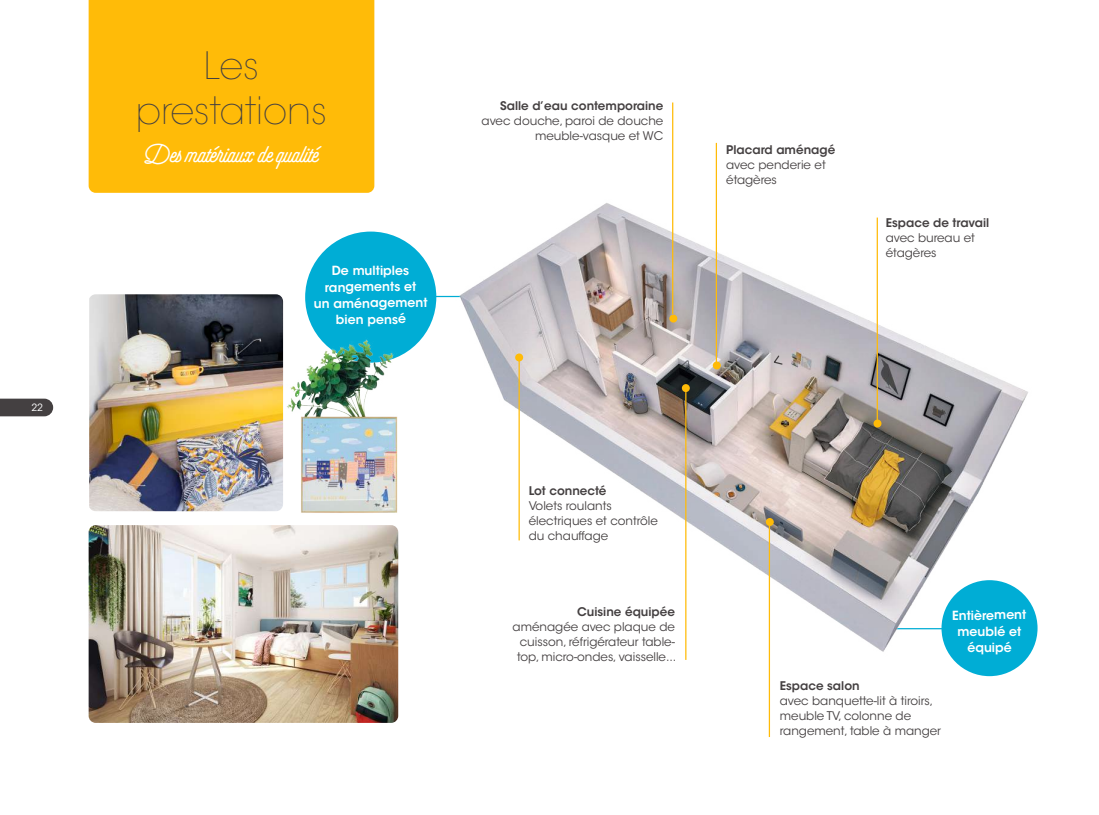
<style>
.page{position:relative;width:1099px;height:815px;background:#fff}
.page>*{position:absolute;margin:0;border:0;box-sizing:border-box;transform-origin:0 0}
.t1{font:200 37.5px/45px "ITC Avant Garde Std";color:#444041;text-align:center}
.t2{font:900 26.25px "Selfie";color:#fff}
.t3{font:600 12.5px/16.2px "ITC Avant Garde Std";color:#fff;text-align:center}
.t4{font:11.88px/15px "ITC Avant Garde Std";color:#444041}
.t5{font:600 11.88px "ITC Avant Garde Std";color:#444041}
.t6{font:10px "ITC Avant Garde Std";color:#fff}
</style>
<div class="page">
<div style="left:89px;top:0;width:285px;height:193px;background:#ffbb08"></div>
<hr style="left:319px;top:296px;width:177px;height:1px;background:#00add5">
<img style="left:89px;top:525px;width:309px;height:198px">
<img style="left:89px;top:294px;width:194px;height:217px">
<div style="left:305px;top:232px;width:131px;height:131px;background:#00add5;border-radius:50%"></div>
<img style="left:283px;top:338px;width:139px;height:175px">
<svg style="left:0;top:399px;width:53px;height:17px"></svg>
<div style="left:941px;top:580px;width:96px;height:96px;background:#00add5;border-radius:50%"></div>
<img style="left:455px;top:176px;width:578px;height:491px">
<svg style="left:772px;top:354px;width:11px;height:12px"></svg>
<div style="left:712px;top:361px;width:8px;height:8px;background:#ffbb08;border-radius:50%"></div>
<hr style="left:715px;top:143px;width:2px;height:222px;background:#ffbb08">
<div style="left:765px;top:518px;width:8px;height:8px;background:#ffbb08;border-radius:50%"></div>
<div style="left:515px;top:353px;width:8px;height:8px;background:#ffbb08;border-radius:50%"></div>
<div style="left:873px;top:420px;width:8px;height:7px;background:#ffbb08;border-radius:50%"></div>
<div style="left:669px;top:315px;width:8px;height:8px;background:#ffbb08;border-radius:50%"></div>
<div style="left:681px;top:384px;width:8px;height:8px;background:#ffbb08;border-radius:50%"></div>
<hr style="left:672px;top:102px;width:1px;height:212px;background:#ffbb08">
<hr style="left:518px;top:360px;width:2px;height:180px;background:#ffbb08">
<hr style="left:685px;top:392px;width:1px;height:268px;background:#ffbb08">
<hr style="left:768px;top:525px;width:2px;height:212px;background:#ffbb08">
<hr style="left:876px;top:218px;width:1px;height:203px;background:#ffbb08">
<p class="t6" style="left:31px;top:401px;width:13px">22</p>
<h1 class="t1" style="left:136px;top:44px;width:193px">Les prestations</h1>
<h2 class="t2" style="left:145px;top:137px;width:175px">Des matériaux de qualité</h2>
<p class="t3" style="left:313px;top:263px;width:115px;rotate:-1deg">De multiples rangements et<br>un aménagement bien pensé</p>
<p class="t5" style="left:500px;top:98px;width:165px">Salle d’eau contemporaine</p>
<p class="t4" style="left:481px;top:113px;width:183px;text-align:right">avec douche, paroi de douche meuble-vasque et WC</p>
<p class="t5" style="left:726px;top:142px;width:110px">Placard aménagé</p>
<p class="t4" style="left:726px;top:158px;width:101px">avec penderie et étagères</p>
<p class="t5" style="left:885px;top:215px;width:105px">Espace de travail</p>
<p class="t4" style="left:885px;top:230px;width:91px">avec bureau et étagères</p>
<p class="t5" style="left:528px;top:484px;width:79px">Lot connecté</p>
<p class="t4" style="left:528px;top:499px;width:131px">Volets roulants électriques et contrôle du chauffage</p>
<p class="t5" style="left:577px;top:604px;width:99px">Cuisine équipée</p>
<p class="t4" style="left:512px;top:619px;width:165px;text-align:center">aménagée avec plaque de cuisson, réfrigérateur table&shy;top, micro-ondes, vaisselle...</p>
<p class="t5" style="left:780px;top:678px;width:81px">Espace salon</p>
<p class="t4" style="left:780px;top:693px;width:163px">avec banquette-lit à tiroirs, meuble TV, colonne de rangement, table à manger</p>
<p class="t3" style="left:951px;top:607px;width:76px;rotate:-1deg">Entièrement meublé et équipé</p>
</div>
